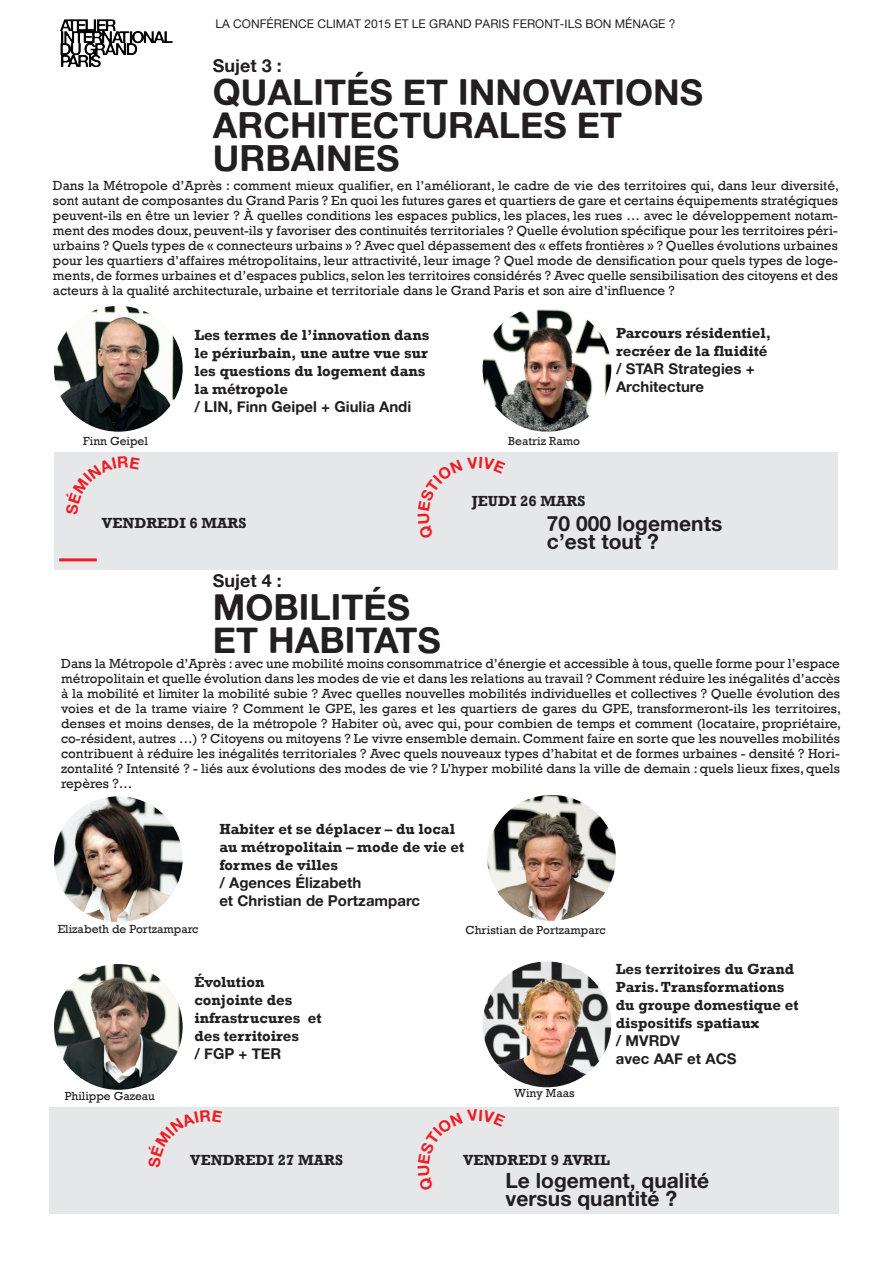
<style>
.page{position:relative;width:893px;height:1263px;background:#fff}
.page>*{position:absolute;margin:0;border:0;box-sizing:border-box;transform-origin:0 0}
.titres_sujets_non_ab{font:36px "Alte Haas Grotesk Bold";color:#231f20}
.titres_sujets_non_ab-2{font:21px/18px "Alte Haas Grotesk Bold";color:#231f20}
.titres_sujets_non_ab-3{font:18px "Alte Haas Grotesk Bold";color:#231f20}
.ALTE_GR_TITRES{font:18px "Alte Haas Grotesk Bold";color:#231f20}
.PETITS_TITRES_ROUGES{font:700 15px/18px "Rockwell";color:#231f20}
.PETITS_TITRES_ROUGES-2{font:15px/18px "Alte Haas Grotesk Bold";color:#231f20}
.date_sujets_non_abor{font:700 15px "Rockwell";color:#231f20}
.texte_sujet_non_abor{font:13.5px/15px "Rockwell";color:#231f20;text-align:justify}
.nom_equipe_sujet_non{font:12px "Rockwell";color:#231f20}
.ALTE_GR_TITRES-2{font:12px "Alte Haas Grotesk";color:#231f20}
</style>
<div class="page">
<div style="left:49px;top:1107px;width:790px;height:107px;background:#e6e7e9"></div>
<div style="left:54px;top:452px;width:784px;height:118px;background:#e6e7e9"></div>
<img style="left:54px;top:964px;width:129px;height:126px">
<img style="left:483px;top:961px;width:128px;height:126px">
<img style="left:483px;top:309px;width:128px;height:123px">
<img style="left:54px;top:306px;width:129px;height:126px">
<img style="left:487px;top:795px;width:129px;height:126px">
<img style="left:54px;top:796px;width:129px;height:126px">
<hr style="left:59px;top:558px;width:38px;height:3px;background:#ee1d23">
<img style="left:60px;top:19px;width:113px;height:49px">
<p class="ALTE_GR_TITRES-2" style="left:215px;top:17px;width:462px">LA CONFÉRENCE CLIMAT 2015 ET LE GRAND PARIS FERONT-ILS BON MÉNAGE ?</p>
<p class="titres_sujets_non_ab-3" style="left:213px;top:54px;width:71px">Sujet 3 :</p>
<p class="titres_sujets_non_ab" style="left:213px;top:69px;width:492px">QUALITÉS ET INNOVATIONS</p>
<p class="titres_sujets_non_ab" style="left:213px;top:102px;width:411px">ARCHITECTURALES ET</p>
<p class="titres_sujets_non_ab" style="left:213px;top:135px;width:188px">URBAINES</p>
<p class="texte_sujet_non_abor" style="left:53px;top:178px;width:788px">Dans la Métropole d’Après : comment mieux qualifier, en l’améliorant, le cadre de vie des territoires qui, dans leur diversité, sont autant de composantes du Grand Paris ? En quoi les futures gares et quartiers de gare et certains équipements stratégiques peuvent-ils en être un levier ? À quelles conditions les espaces publics, les places, les rues … avec le développement notam&shy;ment des modes doux, peuvent-ils y favoriser des continuités territoriales ? Quelle évolution spécifique pour les territoires péri&shy;urbains ? Quels types de « connecteurs urbains » ? Avec quel dépassement des « effets frontières » ? Quelles évolutions urbaines pour les quartiers d’affaires métropolitains, leur attractivité, leur image ? Quel mode de densification pour quels types de loge&shy;ments, de formes urbaines et d’espaces publics, selon les territoires considérés ? Avec quelle sensibilisation des citoyens et des acteurs à la qualité architecturale, urbaine et territoriale dans le Grand Paris et son aire d’influence ?</p>
<p class="PETITS_TITRES_ROUGES" style="left:194px;top:326px;width:236px">Les termes de l’innovation dans le périurbain, une autre vue sur les questions du logement dans la métropole</p>
<p class="PETITS_TITRES_ROUGES-2" style="left:194px;top:397px;width:218px">/ LIN, Finn Geipel + Giulia Andi</p>
<p class="nom_equipe_sujet_non" style="left:83px;top:434px;width:66px">Finn Geipel</p>
<p class="nom_equipe_sujet_non" style="left:508px;top:434px;width:73px">Beatriz Ramo</p>
<p class="date_sujets_non_abor" style="left:472px;top:492px;width:115px">JEUDI 26 MARS</p>
<p class="PETITS_TITRES_ROUGES" style="left:616px;top:324px;width:157px">Parcours résidentiel, recréer de la fluidité</p>
<p class="PETITS_TITRES_ROUGES-2" style="left:616px;top:360px;width:140px">/ STAR Strategies +<br>Architecture</p>
<p class="date_sujets_non_abor" style="left:102px;top:513px;width:146px">VENDREDI 6 MARS</p>
<p class="ALTE_GR_TITRES" style="left:213px;top:570px;width:71px">Sujet 4 :</p>
<p class="titres_sujets_non_ab" style="left:213px;top:585px;width:199px">MOBILITÉS</p>
<p class="titres_sujets_non_ab" style="left:213px;top:618px;width:230px">ET HABITATS</p>
<p class="titres_sujets_non_ab-2" style="left:547px;top:514px;width:177px">70 000 logements c’est tout ?</p>
<p class="texte_sujet_non_abor" style="left:61px;top:656px;width:781px">Dans la Métropole d’Après : avec une mobilité moins consommatrice d’énergie et accessible à tous, quelle forme pour l’espace métropolitain et quelle évolution dans les modes de vie et dans les relations au travail ? Comment réduire les inégalités d’accès à la mobilité et limiter la mobilité subie ? Avec quelles nouvelles mobilités individuelles et collectives ? Quelle évolution des voies et de la trame viaire ? Comment le GPE, les gares et les quartiers de gares du GPE, transformeront-ils les territoires, denses et moins denses, de la métropole ? Habiter où, avec qui, pour combien de temps et comment (locataire, propriétaire, co-résident, autres …) ? Citoyens ou mitoyens ? Le vivre ensemble demain. Comment faire en sorte que les nouvelles mobilités contribuent à réduire les inégalités territoriales ? Avec quels nouveaux types d’habitat et de formes urbaines - densité ? Hori&shy;zontalité ? Intensité ? - liés aux évolutions des modes de vie ? L’hyper mobilité dans la ville de demain : quels lieux fixes, quels repères ?…</p>
<p class="nom_equipe_sujet_non" style="left:58px;top:922px;width:142px">Elizabeth de Portzamparc</p>
<p class="PETITS_TITRES_ROUGES" style="left:219px;top:820px;width:246px">Habiter et se déplacer – du local au métropolitain – mode de vie et formes de villes</p>
<p class="PETITS_TITRES_ROUGES-2" style="left:219px;top:873px;width:143px">/ Agences Élizabeth</p>
<p class="PETITS_TITRES_ROUGES-2" style="left:219px;top:891px;width:202px">et Christian de Portzamparc</p>
<p class="nom_equipe_sujet_non" style="left:466px;top:923px;width:141px">Christian de Portzamparc</p>
<p class="nom_equipe_sujet_non" style="left:65px;top:1089px;width:92px">Philippe Gazeau</p>
<p class="PETITS_TITRES_ROUGES" style="left:194px;top:973px;width:129px">Évolution conjointe des infrastrucures et des territoires</p>
<p class="PETITS_TITRES_ROUGES-2" style="left:194px;top:1045px;width:89px">/ FGP + TER</p>
<p class="nom_equipe_sujet_non" style="left:514px;top:1086px;width:62px">Winy Maas</p>
<p class="PETITS_TITRES_ROUGES" style="left:616px;top:960px;width:184px">Les territoires du Grand<br>Paris. Transformations du groupe domestique et dispositifs spatiaux</p>
<p class="PETITS_TITRES_ROUGES-2" style="left:616px;top:1032px;width:66px">/ MVRDV</p>
<p class="PETITS_TITRES_ROUGES-2" style="left:616px;top:1050px;width:122px">avec AAF et ACS</p>
<p class="date_sujets_non_abor" style="left:190px;top:1150px;width:154px">VENDREDI 27 MARS</p>
<p class="date_sujets_non_abor" style="left:463px;top:1150px;width:148px">VENDREDI 9 AVRIL</p>
<p class="titres_sujets_non_ab-2" style="left:505px;top:1171px;width:205px">Le logement, qualité versus quantité ?</p>
</div>
